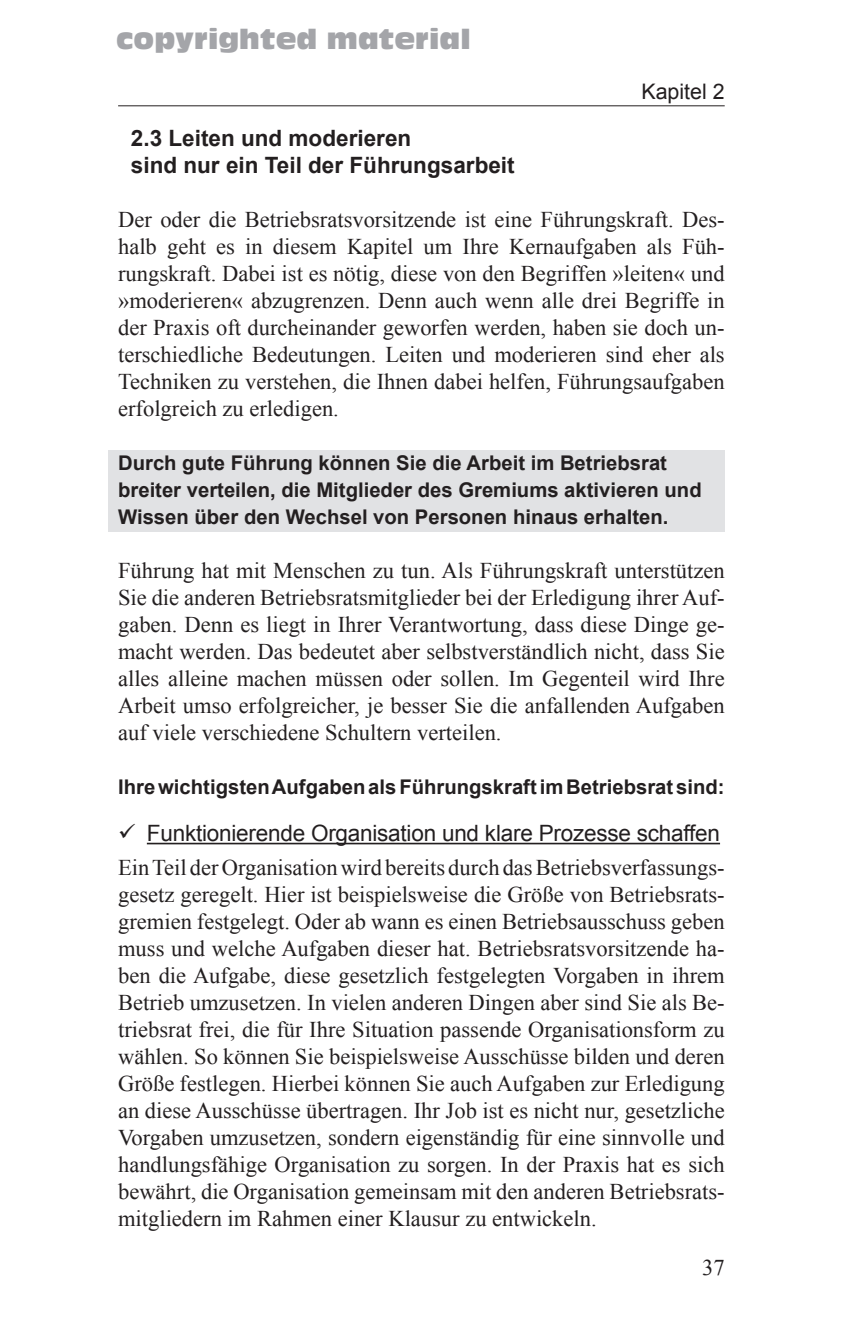
<style>
.page{position:relative;width:862px;height:1340px;background:#fff}
.page>*{position:absolute;margin:0;border:0;box-sizing:border-box;transform-origin:0 0}
.t1{font:27px "Antique Olive Compact";color:#a4a5a9}
.t2{font:22.5px/27px "Times New Roman";color:#231f20;text-align:justify}
.t3{font:700 22.5px/27px "Arial";color:#231f20}
.t4{font:22.5px "Arial";letter-spacing:-.01em;color:#231f20}
.t5{font:21.38px "Arial";color:#231f20}
.t6{font:700 20.25px/27px "Arial";color:#231f20}
</style>
<div class="page">
<hr style="left:118px;top:105px;width:606px;height:1px;background:#231f20">
<div style="left:108px;top:450px;width:616px;height:81px;background:#e1e2e4"></div>
<hr style="left:147px;top:842px;width:572px;height:2px;background:#231f20">
<p class="t1" style="left:116px;top:22px;width:356px">copyrighted material</p>
<p class="t5" style="left:641px;top:77px;width:85px">Kapitel 2</p>
<p class="t3" style="left:131px;top:125px;width:385px">2.3 Leiten und moderieren<br>sind nur ein Teil der Führungsarbeit</p>
<p class="t2" style="left:118px;top:205px;width:607px">Der oder die Betriebsratsvorsitzende ist eine Führungskraft. Des&shy;halb geht es in diesem Kapitel um Ihre Kernaufgaben als Füh&shy;rungskraft. Dabei ist es nötig, diese von den Begriffen »leiten« und »moderieren« abzugrenzen. Denn auch wenn alle drei Begriffe in der Praxis oft durcheinander geworfen werden, haben sie doch un&shy;terschiedliche Bedeutungen. Leiten und moderieren sind eher als Techniken zu verstehen, die Ihnen dabei helfen, Führungsaufgaben erfolgreich zu erledigen.</p>
<p class="t6" style="left:118px;top:450px;width:584px">Durch gute Führung können Sie die Arbeit im Betriebsrat breiter verteilen, die Mitglieder des Gremiums aktivieren und<br>Wissen über den Wechsel von Personen hinaus erhalten.</p>
<p class="t2" style="left:118px;top:556px;width:607px">Führung hat mit Menschen zu tun. Als Führungskraft unterstützen Sie die anderen Betriebsratsmitglieder bei der Erledigung ihrer Auf&shy;gaben. Denn es liegt in Ihrer Verantwortung, dass diese Dinge ge&shy;macht werden. Das bedeutet aber selbstverständlich nicht, dass Sie alles alleine machen müssen oder sollen. Im Gegenteil wird Ihre Arbeit umso erfolgreicher, je besser Sie die anfallenden Aufgaben auf viele verschiedene Schultern verteilen.</p>
<p class="t6" style="left:118px;top:774px;width:607px">Ihre wichtigsten Aufgaben als Führungskraft im Betriebsrat sind:</p>
<p class="t4" style="left:118px;top:818px;width:603px">✓ Funktionierende Organisation und klare Prozesse schaffen</p>
<p class="t2" style="left:118px;top:853px;width:607px">Ein Teil der Organisation wird bereits durch das Betriebsverfassungs&shy;gesetz geregelt. Hier ist beispielsweise die Größe von Betriebsrats&shy;gremien festgelegt. Oder ab wann es einen Betriebsausschuss geben muss und welche Aufgaben dieser hat. Betriebsratsvorsitzende ha&shy;ben die Aufgabe, diese gesetzlich festgelegten Vorgaben in ihrem Betrieb umzusetzen. In vielen anderen Dingen aber sind Sie als Be&shy;triebsrat frei, die für Ihre Situation passende Organisationsform zu wählen. So können Sie beispielsweise Ausschüsse bilden und deren Größe festlegen. Hierbei können Sie auch Aufgaben zur Erledigung an diese Ausschüsse übertragen. Ihr Job ist es nicht nur, gesetzliche Vorgaben umzusetzen, sondern eigenständig für eine sinnvolle und handlungsfähige Organisation zu sorgen. In der Praxis hat es sich bewährt, die Organisation gemeinsam mit den anderen Betriebsrats&shy;mitgliedern im Rahmen einer Klausur zu entwickeln.</p>
<p class="t2" style="left:701px;top:1253px;width:24px">37</p>
</div>
